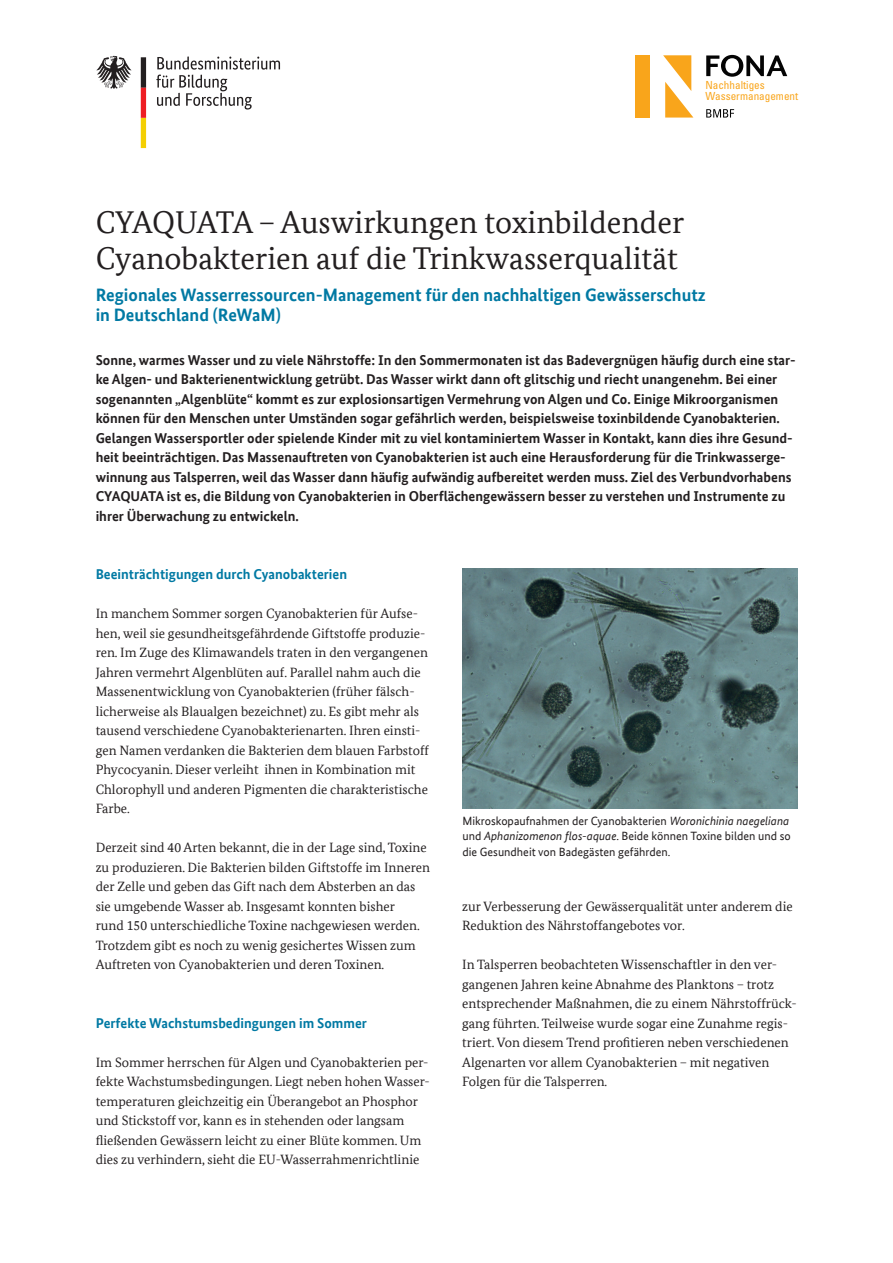
<style>
.page{position:relative;width:893px;height:1263px;background:#fff}
.page>*{position:absolute;margin:0;border:0;box-sizing:border-box;transform-origin:0 0}
.Headline{font:31.5px/36px "Bundes Serif Office";color:#231f20}
.Subline{font:700 18px/19.5px "Bundes Sans Office";color:#0079a3}
.Vorspann{font:700 14.25px/19.5px "Bundes Sans Office";color:#231f20}
.Zwischentitel{font:700 14.25px "Bundes Sans Office";color:#0079a3}
.Fließtext{font:13.5px/19.5px "Bundes Serif Office";color:#231f20}
.Abb{font:12px/15.8px "Bundes Sans Office";color:#231f20}
.t1{font:condensed 11.1px/11.9px "Univers LT";color:#f9a51b}
.s1{font-style:italic}
</style>
<div class="page">
<img style="left:462px;top:569px;width:335px;height:240px">
<div style="left:635px;top:55px;width:15px;height:63px;background:#f9a51b"></div>
<svg style="left:663px;top:55px;width:30px;height:63px"></svg>
<svg style="left:706px;top:109px;width:28px;height:9px"></svg>
<svg style="left:706px;top:55px;width:81px;height:22px"></svg>
<svg style="left:156px;top:57px;width:124px;height:53px"></svg>
<svg style="left:96px;top:56px;width:36px;height:33px"></svg>
<svg style="left:141px;top:57px;width:5px;height:91px"></svg>
<p class="t1" style="left:705px;top:79px;width:94px">Nachhaltiges<br>Wassermanagement</p>
<h1 class="Headline" style="left:96px;top:204px;width:590px">CYAQUATA – Auswirkungen toxinbildender<br>Cyanobakterien auf die Trinkwasserqualität</h1>
<h2 class="Subline" style="left:96px;top:285px;width:612px">Regionales Wasserressourcen-Management für den nachhaltigen Gewässerschutz in Deutschland (ReWaM)</h2>
<p class="Vorspann" style="left:96px;top:350px;width:702px">Sonne, warmes Wasser und zu viele Nährstoffe: In den Sommermonaten ist das Badevergnügen häufig durch eine star&shy;ke Algen- und Bakterienentwicklung getrübt. Das Wasser wirkt dann oft glitschig und riecht unangenehm. Bei einer sogenannten „Algenblüte“ kommt es zur explosionsartigen Vermehrung von Algen und Co. Einige Mikroorganismen können für den Menschen unter Umständen sogar gefährlich werden, beispielsweise toxinbildende Cyanobakterien.<br>Gelangen Wassersportler oder spielende Kinder mit zu viel kontaminiertem Wasser in Kontakt, kann dies ihre Gesund&shy;heit beeinträchtigen. Das Massenauftreten von Cyanobakterien ist auch eine Herausforderung für die Trinkwasserge&shy;winnung aus Talsperren, weil das Wasser dann häufig aufwändig aufbereitet werden muss. Ziel des Verbundvorhabens CYAQUATA ist es, die Bildung von Cyanobakterien in Oberflächengewässern besser zu verstehen und Instrumente zu ihrer Überwachung zu entwickeln.</p>
<h3 class="Zwischentitel" style="left:96px;top:566px;width:253px">Beeinträchtigungen durch Cyanobakterien</h3>
<p class="Fließtext" style="left:96px;top:604px;width:335px">In manchem Sommer sorgen Cyanobakterien für Aufse&shy;hen, weil sie gesundheitsgefährdende Giftstoffe produzie&shy;ren. Im Zuge des Klimawandels traten in den vergangenen Jahren vermehrt Algenblüten auf. Parallel nahm auch die Massenentwicklung von Cyanobakterien (früher fälsch&shy;licherweise als Blaualgen bezeichnet) zu. Es gibt mehr als tausend verschiedene Cyanobakterienarten. Ihren einsti&shy;gen Namen verdanken die Bakterien dem blauen Farbstoff Phycocyanin. Dieser verleiht ihnen in Kombination mit Chlorophyll und anderen Pigmenten die charakteristische Farbe.</p>
<p class="Fließtext" style="left:96px;top:838px;width:336px">Derzeit sind 40 Arten bekannt, die in der Lage sind, Toxine zu produzieren. Die Bakterien bilden Giftstoffe im Inneren der Zelle und geben das Gift nach dem Absterben an das sie umgebende Wasser ab. Insgesamt konnten bisher<br>rund 150 unterschiedliche Toxine nachgewiesen werden.<br>Trotzdem gibt es noch zu wenig gesichertes Wissen zum Auftreten von Cyanobakterien und deren Toxinen.</p>
<h3 class="Zwischentitel" style="left:96px;top:1015px;width:273px">Perfekte Wachstumsbedingungen im Sommer</h3>
<p class="Fließtext" style="left:96px;top:1052px;width:336px">Im Sommer herrschen für Algen und Cyanobakterien per&shy;fekte Wachstumsbedingungen. Liegt neben hohen Wasser&shy;temperaturen gleichzeitig ein Überangebot an Phosphor und Stickstoff vor, kann es in stehenden oder langsam fließenden Gewässern leicht zu einer Blüte kommen. Um dies zu verhindern, sieht die EU-Wasserrahmenrichtlinie</p>
<p class="Abb" style="left:462px;top:813px;width:330px">Mikroskopaufnahmen der Cyanobakterien <span class="s1">Woronichinia naegeliana </span>und <span class="s1">Aphanizomenon flos-aquae</span>. Beide können Toxine bilden und so die Gesundheit von Badegästen gefährden.</p>
<p class="Fließtext" style="left:462px;top:896px;width:332px">zur Verbesserung der Gewässerqualität unter anderem die<br>Reduktion des Nährstoffangebotes vor.</p>
<p class="Fließtext" style="left:462px;top:955px;width:336px">In Talsperren beobachteten Wissenschaftler in den ver&shy;gangenen Jahren keine Abnahme des Planktons – trotz entsprechender Maßnahmen, die zu einem Nährstoffrück&shy;gang führten. Teilweise wurde sogar eine Zunahme regis&shy;triert. Von diesem Trend profitieren neben verschiedenen Algenarten vor allem Cyanobakterien – mit negativen Folgen für die Talsperren.</p>
</div>
